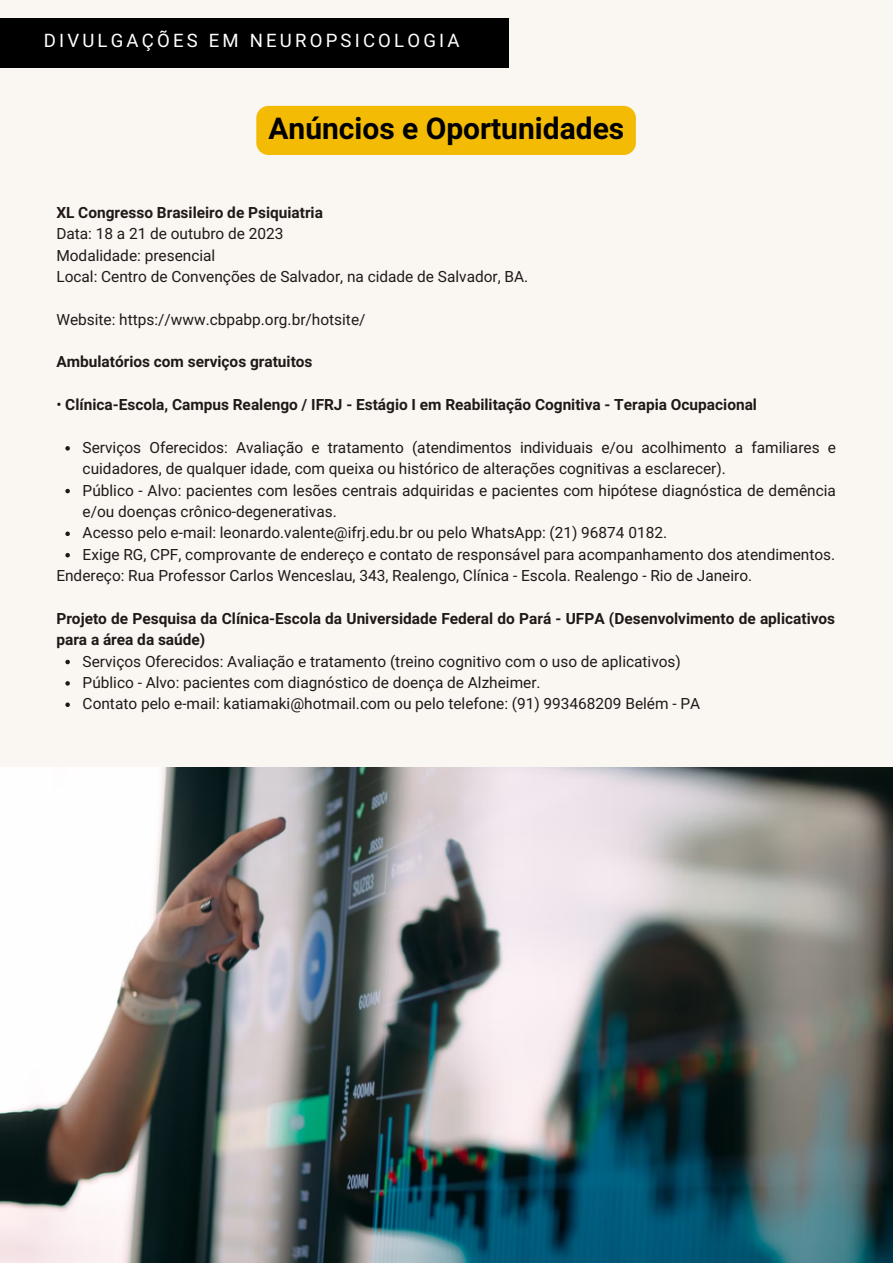
<style>
.page{position:relative;width:893px;height:1264px;background:#fff}
.page>*{position:absolute;margin:0;border:0;box-sizing:border-box;transform-origin:0 0}
.t1{font:700 30px "Araboto";color:#000}
.t2{font:18.6px "Araboto";letter-spacing:.17em;color:#fff}
.t3{font:15.45px/21.3px "Araboto";color:#201917}
.t4{font:700 15.45px/21.3px "Araboto";color:#201917}
.s1{font-weight:400}
</style>
<div class="page">
<div style="left:0;top:0;width:892px;height:1262px;background:#faf7f3"></div>
<img style="left:0;top:767px;width:892px;height:495px">
<div style="left:0;top:18px;width:508px;height:50px;background:#000"></div>
<svg style="left:65px;top:446px;width:5px;height:4px"></svg>
<svg style="left:65px;top:489px;width:5px;height:4px"></svg>
<svg style="left:65px;top:531px;width:5px;height:5px"></svg>
<svg style="left:65px;top:553px;width:5px;height:4px"></svg>
<svg style="left:65px;top:659px;width:5px;height:5px"></svg>
<svg style="left:65px;top:681px;width:5px;height:4px"></svg>
<svg style="left:65px;top:702px;width:5px;height:5px"></svg>
<div style="left:256px;top:106px;width:380px;height:49px;background:#f4bb04"></div>
<p class="t2" style="left:44px;top:29px;width:417px">DIVULGAÇÕES EM NEUROPSICOLOGIA</p>
<h1 class="t1" style="left:268px;top:111px;width:357px">Anúncios e Oportunidades</h1>
<p class="t4" style="left:56px;top:202px;width:268px">XL Congresso Brasileiro de Psiquiatria</p>
<p class="t3" style="left:56px;top:224px;width:473px">Data: 18 a 21 de outubro de 2023<br>Modalidade: presencial<br>Local: Centro de Convenções de Salvador, na cidade de Salvador, BA.</p>
<p class="t3" style="left:56px;top:309px;width:310px">Website: https://www.cbpabp.org.br/hotsite/</p>
<p class="t4" style="left:56px;top:352px;width:258px">Ambulatórios com serviços gratuitos</p>
<p class="t4" style="left:56px;top:394px;width:702px"><span class="s1">•</span> Clínica-Escola, Campus Realengo / IFRJ - Estágio I em Reabilitação Cognitiva - Terapia Ocupacional</p>
<p class="t3" style="left:83px;top:437px;width:754px">Serviços Oferecidos: Avaliação e tratamento (atendimentos individuais e/ou acolhimento a familiares e cuidadores, de qualquer idade, com queixa ou histórico de alterações cognitivas a esclarecer).<br>Público - Alvo: pacientes com lesões centrais adquiridas e pacientes com hipótese diagnóstica de demência e/ou doenças crônico-degenerativas.<br>Acesso pelo e-mail: leonardo.valente@ifrj.edu.br ou pelo WhatsApp: (21) 96874 0182.<br>Exige RG, CPF, comprovante de endereço e contato de responsável para acompanhamento dos atendimentos.</p>
<p class="t3" style="left:56px;top:565px;width:697px">Endereço: Rua Professor Carlos Wenceslau, 343, Realengo, Clínica - Escola. Realengo - Rio de Janeiro.</p>
<p class="t4" style="left:56px;top:608px;width:780px">Projeto de Pesquisa da Clínica-Escola da Universidade Federal do Pará - UFPA (Desenvolvimento de aplicativos para a área da saúde)</p>
<p class="t3" style="left:83px;top:651px;width:619px">Serviços Oferecidos: Avaliação e tratamento (treino cognitivo com o uso de aplicativos)<br>Público - Alvo: pacientes com diagnóstico de doença de Alzheimer.<br>Contato pelo e-mail: katiamaki@hotmail.com ou pelo telefone: (91) 993468209 Belém - PA</p>
</div>
